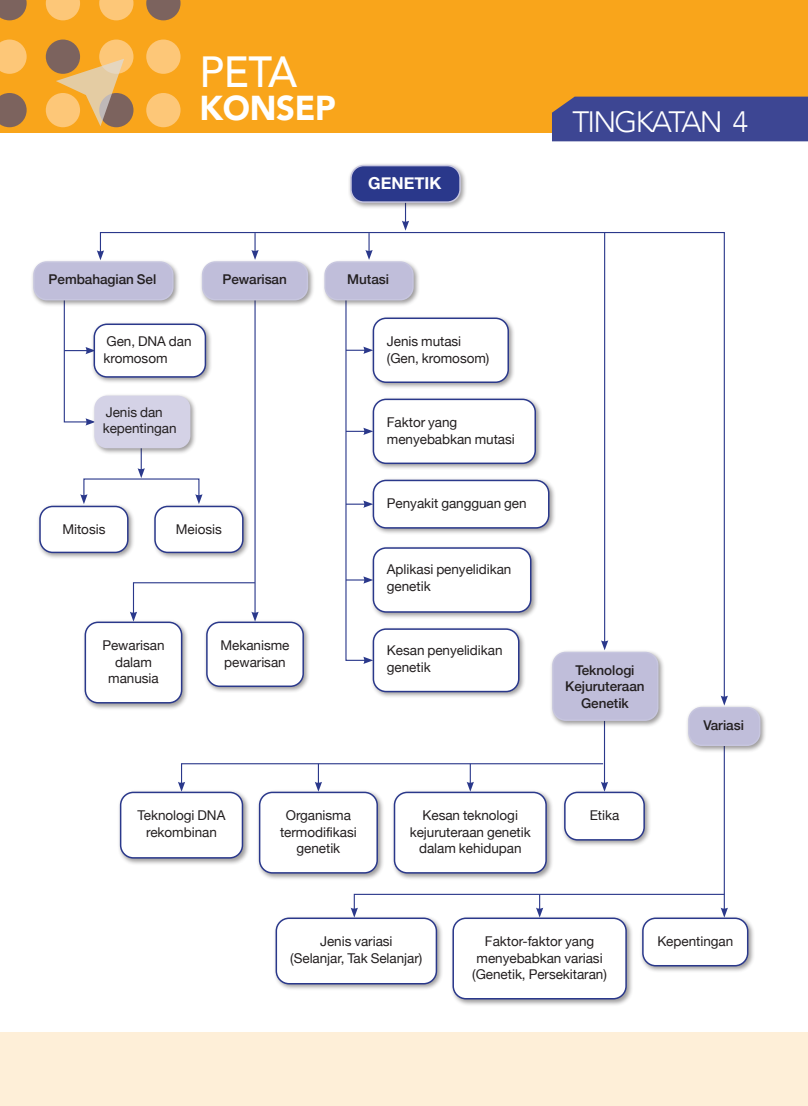
<style>
.page{position:relative;width:808px;height:1106px;background:#fff}
.page>*{position:absolute;margin:0;border:0;box-sizing:border-box;transform-origin:0 0}
.t1{font:500 43.5px "Avenir";color:#fff;scale:.95 1}
.t2{font:900 34.5px "Avenir";letter-spacing:-.01em;color:#fff;scale:.95 1}
.t3{font:300 29.4px "Avenir";letter-spacing:-.06em;color:#fff}
.t4{font:700 16.5px "Helvetica Neue";color:#fff}
.Vocab{font:13.5px/16.5px "Helvetica Neue";letter-spacing:-.005em;color:#231f20}
.Vocab-2{font:500 13.5px/16.5px "Helvetica Neue";letter-spacing:-.005em;color:#231f20;text-align:center}
</style>
<div class="page">
<div style="left:0;top:0;width:808px;height:132px;background:#f9a51b"></div>
<div style="left:0;top:1032px;width:808px;height:74px;background:#feefd8"></div>
<svg style="left:99px;top:0;width:34px;height:20px"></svg>
<div style="left:99px;top:40px;width:34px;height:34px;background:#fdc778;border-radius:50%"></div>
<div style="left:99px;top:93px;width:34px;height:34px;background:#7c635e;border-radius:50%"></div>
<svg style="left:46px;top:0;width:34px;height:20px"></svg>
<div style="left:46px;top:40px;width:34px;height:34px;background:#7c635e;border-radius:50%"></div>
<div style="left:46px;top:93px;width:34px;height:34px;background:#fdc778;border-radius:50%"></div>
<svg style="left:0;top:0;width:27px;height:20px"></svg>
<svg style="left:0;top:40px;width:27px;height:34px"></svg>
<svg style="left:0;top:93px;width:27px;height:34px"></svg>
<svg style="left:146px;top:0;width:35px;height:20px"></svg>
<div style="left:146px;top:40px;width:35px;height:34px;background:#fdc778;border-radius:50%"></div>
<div style="left:146px;top:93px;width:35px;height:34px;background:#fdc778;border-radius:50%"></div>
<svg style="left:56px;top:59px;width:68px;height:67px"></svg>
<div style="left:37px;top:503px;width:98px;height:57px;background:#231f20;opacity:.45"></div>
<div style="left:40px;top:506px;width:88px;height:46px;background:#fff;border-radius:13px"></div>
<div style="left:39px;top:505px;width:90px;height:48px;border:2px solid #2a388b;border-radius:13px"></div>
<svg style="left:80px;top:494px;width:8px;height:10px"></svg>
<svg style="left:63px;top:307px;width:29px;height:118px"></svg>
<div style="left:82px;top:619px;width:107px;height:91px;background:#231f20;opacity:.45"></div>
<div style="left:85px;top:622px;width:97px;height:80px;background:#fff;border-radius:13px"></div>
<div style="left:85px;top:621px;width:97px;height:82px;border:2px solid #2a388b;border-radius:13px"></div>
<svg style="left:99px;top:232px;width:626px;height:467px"></svg>
<svg style="left:721px;top:695px;width:7px;height:9px"></svg>
<svg style="left:97px;top:250px;width:7px;height:9px"></svg>
<hr style="left:254px;top:281px;width:2px;height:333px;background:#2a388b">
<svg style="left:345px;top:307px;width:28px;height:357px"></svg>
<svg style="left:130px;top:581px;width:129px;height:40px"></svg>
<div style="left:561px;top:789px;width:91px;height:58px;background:#231f20;opacity:.45"></div>
<div style="left:565px;top:792px;width:79px;height:48px;background:#fff;border-radius:13px"></div>
<div style="left:564px;top:791px;width:81px;height:49px;border:2px solid #2a388b;border-radius:13px"></div>
<hr style="left:604px;top:696px;width:1px;height:88px;background:#2a388b">
<div style="left:391px;top:789px;width:163px;height:91px;background:#231f20;opacity:.45"></div>
<div style="left:394px;top:792px;width:152px;height:81px;background:#fff;border-radius:13px"></div>
<div style="left:394px;top:791px;width:153px;height:82px;border:2px solid #2a388b;border-radius:13px"></div>
<div style="left:273px;top:915px;width:171px;height:76px;background:#231f20;opacity:.45"></div>
<div style="left:276px;top:918px;width:160px;height:65px;background:#fff;border-radius:13px"></div>
<div style="left:276px;top:917px;width:161px;height:67px;border:2px solid #2a388b;border-radius:13px"></div>
<hr style="left:724px;top:725px;width:1px;height:185px;background:#2a388b">
<div style="left:450px;top:915px;width:183px;height:91px;background:#231f20;opacity:.45"></div>
<div style="left:453px;top:918px;width:173px;height:80px;background:#fff;border-radius:13px"></div>
<div style="left:452px;top:917px;width:175px;height:82px;border:2px solid #2a388b;border-radius:13px"></div>
<div style="left:639px;top:915px;width:116px;height:58px;background:#231f20;opacity:.45"></div>
<div style="left:643px;top:918px;width:105px;height:47px;background:#fff;border-radius:13px"></div>
<div style="left:642px;top:917px;width:106px;height:49px;border:2px solid #2a388b;border-radius:13px"></div>
<svg style="left:351px;top:893px;width:377px;height:24px"></svg>
<div style="left:256px;top:789px;width:129px;height:91px;background:#231f20;opacity:.45"></div>
<div style="left:260px;top:792px;width:117px;height:81px;background:#fff;border-radius:13px"></div>
<div style="left:259px;top:791px;width:119px;height:82px;border:2px solid #2a388b;border-radius:13px"></div>
<div style="left:117px;top:789px;width:133px;height:76px;background:#231f20;opacity:.45"></div>
<div style="left:121px;top:792px;width:121px;height:66px;background:#fff;border-radius:13px"></div>
<div style="left:120px;top:791px;width:123px;height:67px;border:2px solid #2a388b;border-radius:13px"></div>
<svg style="left:178px;top:762px;width:430px;height:29px"></svg>
<div style="left:31px;top:259px;width:149px;height:48px;background:#231f20;opacity:.45"></div>
<div style="left:34px;top:262px;width:139px;height:38px;background:#c0beda;border-radius:13px"></div>
<div style="left:33px;top:261px;width:141px;height:39px;border:2px solid #c7c6df;border-radius:13px"></div>
<div style="left:199px;top:259px;width:116px;height:48px;background:#231f20;opacity:.45"></div>
<div style="left:203px;top:262px;width:104px;height:38px;background:#c0beda;border-radius:13px"></div>
<div style="left:202px;top:261px;width:106px;height:39px;border:2px solid #c7c6df;border-radius:13px"></div>
<div style="left:322px;top:259px;width:98px;height:48px;background:#231f20;opacity:.45"></div>
<div style="left:325px;top:262px;width:88px;height:38px;background:#c0beda;border-radius:13px"></div>
<div style="left:324px;top:261px;width:90px;height:39px;border:2px solid #c7c6df;border-radius:13px"></div>
<div style="left:550px;top:649px;width:115px;height:78px;background:#231f20;opacity:.45"></div>
<div style="left:553px;top:652px;width:105px;height:68px;background:#c0beda;border-radius:13px"></div>
<div style="left:552px;top:651px;width:106px;height:70px;border:2px solid #c7c6df;border-radius:13px"></div>
<div style="left:685px;top:704px;width:82px;height:49px;background:#231f20;opacity:.45"></div>
<div style="left:689px;top:707px;width:71px;height:38px;background:#c0beda;border-radius:13px"></div>
<div style="left:688px;top:707px;width:72px;height:39px;border:2px solid #c7c6df;border-radius:13px"></div>
<div style="left:91px;top:321px;width:122px;height:63px;background:#231f20;opacity:.45"></div>
<div style="left:94px;top:324px;width:111px;height:53px;background:#fff;border-radius:13px"></div>
<div style="left:94px;top:323px;width:112px;height:55px;border:2px solid #2a388b;border-radius:13px"></div>
<div style="left:92px;top:393px;width:105px;height:62px;background:#231f20;opacity:.45"></div>
<div style="left:94px;top:395px;width:96px;height:53px;background:#d4d2e6;border-radius:13px"></div>
<hr style="left:405px;top:181px;width:1px;height:42px;background:#2a388b">
<svg style="left:402px;top:221px;width:7px;height:10px"></svg>
<div style="left:348px;top:162px;width:119px;height:47px;background:#231f20;opacity:.45"></div>
<div style="left:351px;top:166px;width:109px;height:36px;background:#2a388b;border-radius:13px"></div>
<div style="left:350px;top:165px;width:111px;height:38px;border:2px solid #c7c6df;border-radius:13px"></div>
<div style="left:552px;top:97px;width:256px;height:44px;background:#3d4693"></div>
<p class="t1" style="left:200px;top:34px;width:104px">PETA</p>
<p class="t2" style="left:200px;top:78px;width:145px">KONSEP</p>
<p class="t4" style="left:368px;top:170px;width:74px">GENETIK</p>
<p class="Vocab-2" style="left:49px;top:270px;width:109px">Pembahagian Sel</p>
<p class="Vocab-2" style="left:222px;top:270px;width:66px">Pewarisan</p>
<p class="Vocab-2" style="left:347px;top:270px;width:43px">Mutasi</p>
<p class="Vocab" style="left:104px;top:334px;width:90px">Gen, DNA dan kromosom</p>
<p class="Vocab" style="left:103px;top:405px;width:75px">Jenis dan kepentingan</p>
<p class="Vocab" style="left:62px;top:522px;width:45px">Mitosis</p>
<p class="Vocab" style="left:176px;top:522px;width:48px">Meiosis</p>
<p class="Vocab" style="left:102px;top:638px;width:64px;text-align:center">Pewarisan dalam manusia</p>
<p class="Vocab" style="left:221px;top:638px;width:70px">Mekanisme pewarisan</p>
<p class="Vocab" style="left:387px;top:334px;width:76px">Jenis mutasi</p>
<p class="Vocab" style="left:387px;top:350px;width:104px">(Gen, kromosom)</p>
<p class="Vocab" style="left:387px;top:415px;width:129px">Faktor yang menyebabkan mutasi</p>
<p class="Vocab" style="left:387px;top:496px;width:141px">Penyakit gangguan gen</p>
<p class="Vocab" style="left:387px;top:562px;width:126px">Aplikasi penyelidikan genetik</p>
<p class="Vocab" style="left:387px;top:643px;width:117px">Kesan penyelidikan genetik</p>
<p class="t3" style="left:572px;top:104px;width:177px">TINGKATAN 4</p>
<p class="Vocab-2" style="left:565px;top:660px;width:81px">Teknologi<br>Kejuruteraan<br>Genetik</p>
<p class="Vocab-2" style="left:703px;top:716px;width:42px">Variasi</p>
<p class="Vocab" style="left:138px;top:808px;width:89px;text-align:center">Teknologi DNA rekombinan</p>
<p class="Vocab" style="left:280px;top:808px;width:78px;text-align:center">Organisma termodifikasi genetik</p>
<p class="Vocab" style="left:422px;top:808px;width:97px">Kesan teknologi</p>
<p class="Vocab" style="left:590px;top:808px;width:31px">Etika</p>
<p class="Vocab" style="left:410px;top:824px;width:123px;text-align:center">kejuruteraan genetik dalam kehidupan</p>
<p class="Vocab" style="left:320px;top:933px;width:74px">Jenis variasi</p>
<p class="Vocab" style="left:290px;top:950px;width:134px">(Selanjar, Tak Selanjar)</p>
<p class="Vocab" style="left:477px;top:933px;width:128px;text-align:center">Faktor-faktor yang menyebabkan variasi</p>
<p class="Vocab" style="left:472px;top:966px;width:136px">(Genetik, Persekitaran)</p>
<p class="Vocab" style="left:657px;top:933px;width:77px">Kepentingan</p>
</div>
